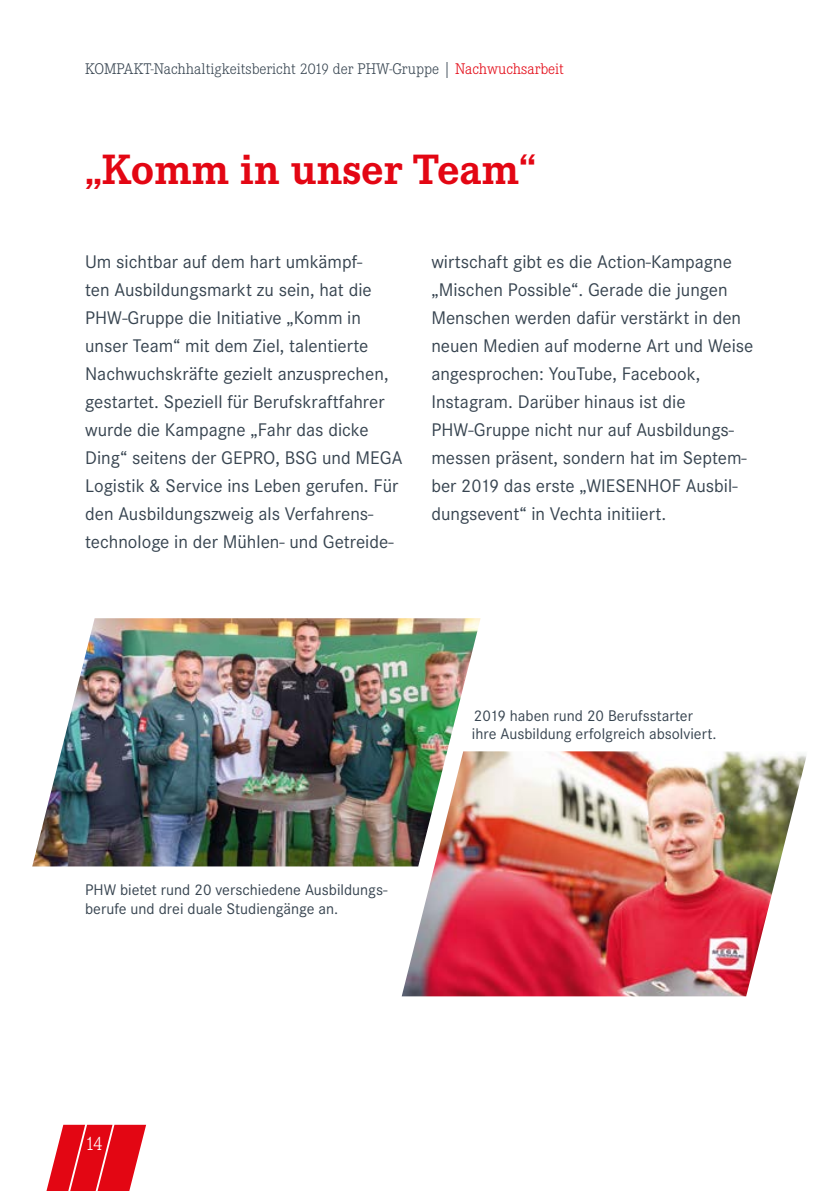
<style>
.page{position:relative;width:840px;height:1191px;background:#fff}
.page>*{position:absolute;margin:0;border:0;box-sizing:border-box;transform-origin:0 0}
.t1{font:700 44px "Corporate E";color:#e30613}
.t2{font:300 20px "Corporate E";color:#fff}
.t3{font:19px/28px "Corporate S";color:#374450}
.t4{font:16px/18px "Corporate S";color:#374450}
.t5{font:300 16px "Corporate E";color:#374450}
.s1{color:#e30613}
</style>
<div class="page">
<img style="left:32px;top:618px;width:448px;height:248px">
<img style="left:401px;top:751px;width:405px;height:245px">
<svg style="left:46px;top:1124px;width:100px;height:67px"></svg>
<p class="t5" style="left:85px;top:61px;width:480px">KOMPAKT-Nachhaltigkeitsbericht 2019 der PHW-Gruppe | <span class="s1">Nachwuchsarbeit</span></p>
<h1 class="t1" style="left:85px;top:145px;width:452px">„Komm in unser Team“</h1>
<p class="t3" style="left:85px;top:248px;width:318px">Um sichtbar auf dem hart umkämpf-<br>ten Ausbildungsmarkt zu sein, hat die PHW-Gruppe die Initiative „Komm in unser Team“ mit dem Ziel, talentierte Nachwuchskräfte gezielt anzusprechen, gestartet. Speziell für Berufskraftfahrer wurde die Kampagne „Fahr das dicke Ding“ seitens der GEPRO, BSG und MEGA Logistik &amp; Service ins Leben gerufen. Für den Ausbildungszweig als Verfahrens&shy;technologe in der Mühlen- und Getreide-</p>
<p class="t3" style="left:431px;top:248px;width:323px">wirtschaft gibt es die Action-Kampagne „Mischen Possible“. Gerade die jungen Menschen werden dafür verstärkt in den neuen Medien auf moderne Art und Weise angesprochen: YouTube, Facebook, Instagram. Darüber hinaus ist die PHW-Gruppe nicht nur auf Ausbildungs&shy;messen präsent, sondern hat im Septem&shy;ber 2019 das erste „WIESENHOF Ausbil&shy;dungsevent“ in Vechta initiiert.</p>
<p class="t4" style="left:85px;top:881px;width:303px">PHW bietet rund 20 verschiedene Ausbildungs&shy;berufe und drei duale Studiengänge an.</p>
<p class="t4" style="left:471px;top:707px;width:246px">2019 haben rund 20 Berufsstarter ihre Ausbildung erfolgreich absolviert.</p>
<p class="t2" style="left:85px;top:1132px;width:19px">14</p>
</div>
